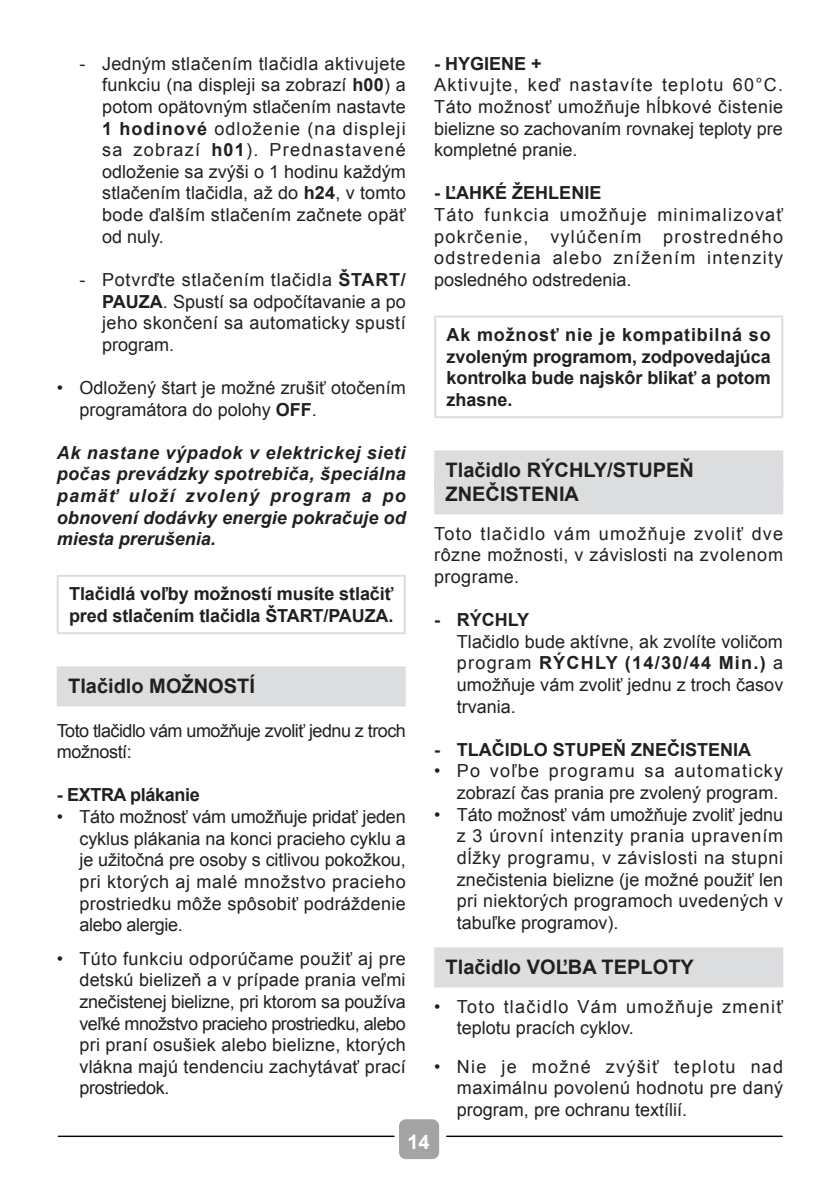
<style>
.page{position:relative;width:840px;height:1191px;background:#fff}
.page>*{position:absolute;margin:0;border:0;box-sizing:border-box;transform-origin:0 0}
.Podnadpis{font:700 20px "Arial";color:#231f20}
.t1{font:700 20px "Arial";color:#fff}
.Odsadene_4{font:18px/21.6px "Arial";letter-spacing:.005em;color:#231f20;text-align:justify}
.Odsadene_4_podbody{font:18px/21.6px "Arial";letter-spacing:.02em;color:#231f20;text-align:justify}
.Základný_text{font:18px/21.6px "Arial";color:#231f20;text-align:justify}
.Základný_text-2{font:700 18px/21.6px "Arial";letter-spacing:-.005em;color:#231f20}
.Základný_text-3{font:italic 700 18px/21.6px "Arial";letter-spacing:.005em;color:#231f20;text-align:justify}
.Odsadene_4-2{font:18px/21.6px "Arial";letter-spacing:.07em;color:#231f20}
.Základný_text-4{font:18px/21.6px "Arial";letter-spacing:-.03em;color:#231f20}
.Odsadene_4-3{font:700 18px "Arial";color:#231f20}
.s1{font-weight:700}
</style>
<div class="page">
<div style="left:399px;top:1119px;width:40px;height:40px;background:#a5a4a4;border-radius:7px"></div>
<hr style="left:446px;top:1135px;width:335px;height:2px;background:#040503">
<hr style="left:58px;top:1135px;width:336px;height:2px;background:#040503">
<div style="left:57px;top:666px;width:348px;height:40px;background:#dcdddf"></div>
<hr style="left:57px;top:575px;width:348px;height:2px;background:#dcdddf">
<hr style="left:57px;top:577px;width:2px;height:55px;background:#dcdddf">
<hr style="left:403px;top:577px;width:2px;height:55px;background:#dcdddf">
<hr style="left:57px;top:632px;width:348px;height:2px;background:#dcdddf">
<div style="left:434px;top:450px;width:348px;height:40px;background:#dcdddf"></div>
<div style="left:434px;top:474px;width:348px;height:40px;background:#dcdddf"></div>
<div style="left:434px;top:947px;width:348px;height:40px;background:#dcdddf"></div>
<hr style="left:434px;top:315px;width:348px;height:2px;background:#dcdddf">
<hr style="left:434px;top:317px;width:2px;height:99px;background:#dcdddf">
<hr style="left:780px;top:317px;width:2px;height:99px;background:#dcdddf">
<hr style="left:434px;top:416px;width:348px;height:2px;background:#dcdddf">
<p class="Odsadene_4_podbody" style="left:102px;top:53px;width:305px;text-indent:-23px">- Jedným stlačením tlačidla aktivujete funkciu (na displeji sa zobrazí <span class="s1">h00</span>) a potom opätovným stlačením nastavte <span class="s1">1 hodinové</span> odloženie (na displeji sa zobrazí <span class="s1">h01</span>). Prednastavené odloženie sa zvýši o 1 hodinu každým stlačením tlačidla, až do <span class="s1">h24</span>, v tomto bode ďalším stlačením začnete opäť od nuly.</p>
<p class="Odsadene_4_podbody" style="left:102px;top:269px;width:305px;text-indent:-23px">- Potvrďte stlačením tlačidla <span class="s1">ŠTART/ PAUZA</span>. Spustí sa odpočítavanie a po jeho skončení sa automaticky spustí program.</p>
<p class="Odsadene_4" style="left:79px;top:377px;width:327px;text-indent:-23px">• Odložený štart je možné zrušiť otočením programátora do polohy <span class="s1">OFF</span>.</p>
<p class="Základný_text-3" style="left:57px;top:442px;width:350px">Ak nastane výpadok v elektrickej sieti počas prevádzky spotrebiča, špeciálna pamäť uloží zvolený program a po obnovení dodávky energie pokračuje od miesta prerušenia.</p>
<p class="Základný_text-2" style="left:69px;top:583px;width:325px">Tlačidlá voľby možností musíte stlačiť pred stlačením tlačidla ŠTART/PAUZA.</p>
<p class="Podnadpis" style="left:68px;top:673px;width:188px">Tlačidlo MOŽNOSTÍ</p>
<p class="Základný_text-4" style="left:57px;top:719px;width:350px">Toto tlačidlo vám umožňuje zvoliť jednu z troch možností:</p>
<p class="Základný_text-2" style="left:57px;top:785px;width:144px">- EXTRA plákanie</p>
<p class="Odsadene_4" style="left:79px;top:806px;width:328px;text-indent:-23px">• Táto možnosť vám umožňuje pridať jeden cyklus plákania na konci pracieho cyklu a je užitočná pre osoby s citlivou pokožkou, pri ktorých aj malé množstvo pracieho prostriedku môže spôsobiť podráždenie alebo alergie.</p>
<p class="Odsadene_4" style="left:79px;top:947px;width:328px;text-indent:-23px">• Túto funkciu odporúčame použiť aj pre detskú bielizeň a v prípade prania veľmi znečistenej bielizne, pri ktorom sa používa veľké množstvo pracieho prostriedku, alebo pri praní osušiek alebo bielizne, ktorých vlákna majú tendenciu zachytávať prací prostriedok.</p>
<p class="Základný_text-2" style="left:434px;top:53px;width:109px">- HYGIENE +</p>
<p class="Základný_text" style="left:434px;top:74px;width:350px">Aktivujte, keď nastavíte teplotu 60°C.<br>Táto možnosť umožňuje hĺbkové čistenie bielizne so zachovaním rovnakej teploty pre kompletné pranie.</p>
<p class="Základný_text-2" style="left:434px;top:183px;width:169px">- ĽAHKÉ ŽEHLENIE</p>
<p class="Základný_text" style="left:434px;top:204px;width:350px">Táto funkcia umožňuje minimalizovať pokrčenie, vylúčením prostredného odstredenia alebo znížením intenzity posledného odstredenia.</p>
<p class="Základný_text-2" style="left:446px;top:324px;width:325px;text-align:justify">Ak možnosť nie je kompatibilná so zvoleným programom, zodpovedajúca kontrolka bude najskôr blikať a potom zhasne.</p>
<p class="Podnadpis" style="left:445px;top:457px;width:250px">Tlačidlo RÝCHLY/STUPEŇ</p>
<p class="Podnadpis" style="left:445px;top:481px;width:135px">ZNEČISTENIA</p>
<p class="Základný_text" style="left:434px;top:523px;width:350px">Toto tlačidlo vám umožňuje zvoliť dve rôzne možnosti, v závislosti na zvolenom programe.</p>
<p class="Odsadene_4-3" style="left:434px;top:608px;width:97px">- RÝCHLY</p>
<p class="Odsadene_4" style="left:456px;top:631px;width:328px">Tlačidlo bude aktívne, ak zvolíte voličom program <span class="s1">RÝCHLY (14/30/44 Min.)</span> a umožňuje vám zvoliť jednu z troch časov trvania.</p>
<p class="Odsadene_4-3" style="left:434px;top:737px;width:318px">- TLAČIDLO STUPEŇ ZNEČISTENIA</p>
<p class="Odsadene_4" style="left:434px;top:760px;width:350px;text-align:right">• Po voľbe programu sa automaticky zobrazí čas prania pre zvolený program.</p>
<p class="Odsadene_4" style="left:456px;top:803px;width:328px;text-indent:-23px">• Táto možnosť vám umožňuje zvoliť jednu z 3 úrovní intenzity prania upravením dĺžky programu, v závislosti na stupni znečistenia bielizne (je možné použiť len pri niektorých programoch uvedených v tabuľke programov).</p>
<p class="Podnadpis" style="left:445px;top:954px;width:250px">Tlačidlo VOĽBA TEPLOTY</p>
<p class="Odsadene_4-2" style="left:456px;top:995px;width:328px;text-indent:-23px">• Toto tlačidlo Vám umožňuje zmeniť teplotu pracích cyklov.</p>
<p class="Odsadene_4" style="left:456px;top:1055px;width:328px;text-indent:-23px">• Nie je možné zvýšiť teplotu nad maximálnu povolenú hodnotu pre daný program, pre ochranu textílií.</p>
<p class="t1" style="left:407px;top:1128px;width:24px">14</p>
</div>
